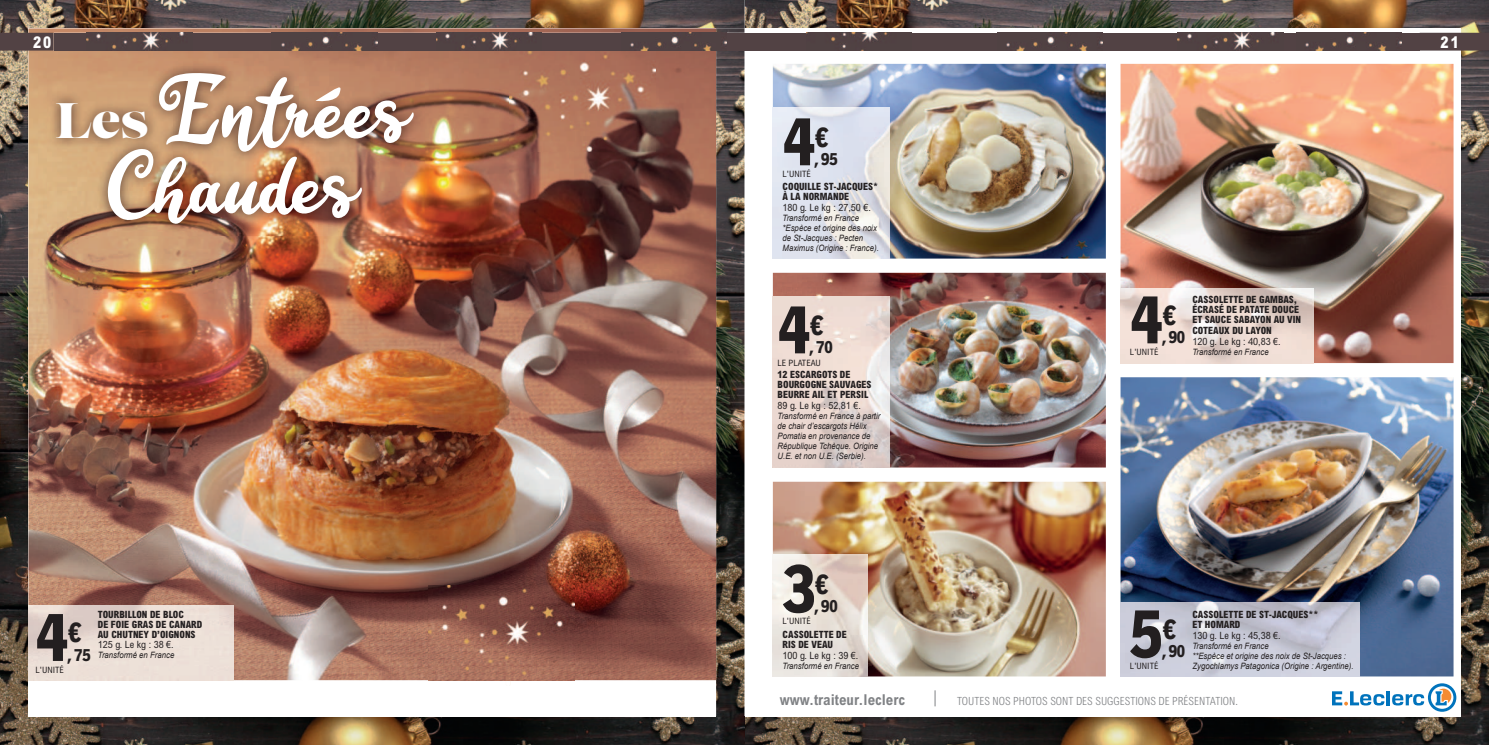
<style>
.page{position:relative;width:1489px;height:745px;background:#fff}
.page>*{position:absolute;margin:0;border:0;box-sizing:border-box;transform-origin:0 0}
.t1{font:90px/75px "Happy Sunday";color:#fff;text-align:center}
.t2{font:700 condensed 81.88px "Edouard";color:#231f20}
.t3{font:700 condensed 33.75px "Edouard";color:#231f20}
.t4{font:700 condensed 20.75px "Edouard";color:#231f20}
.t5{font:800 condensed 16.25px "Arial MT Pro";color:#fff}
.t6{font:700 condensed 15px "Arial MT Pro";color:#808285}
.t7{font:300 condensed 11.25px "Arial MT Pro";color:#808285}
.t8{font:800 condensed 10px/10px "Arial MT Pro";color:#231f20}
.t9{font:condensed 10px "Arial MT Pro";color:#231f20}
.t10{font:italic 8.75px/10px "Arial";color:#231f20;scale:.89 1}
.t11{font:condensed 8.75px "Arial MT Pro";color:#231f20}
.s1{font-family:"Lust";font-size:49.75px}
</style>
<div class="page">
<img style="left:0;top:0;width:1488px;height:33px">
<img style="left:1445px;top:51px;width:43px;height:693px">
<img style="left:44px;top:716px;width:1401px;height:28px">
<div style="left:744px;top:28px;width:716px;height:688px;background:#fff"></div>
<hr style="left:1386px;top:690px;width:3px;height:15px;background:#0073bc">
<svg style="left:1332px;top:691px;width:52px;height:14px"></svg>
<svg style="left:1392px;top:683px;width:64px;height:28px"></svg>
<svg style="left:934px;top:690px;width:1px;height:16px"></svg>
<div style="left:744px;top:33px;width:675px;height:18px;background:#524244"></div>
<div style="left:1419px;top:33px;width:69px;height:18px;background:#524244"></div>
<img style="left:1006px;top:33px;width:96px;height:18px">
<img style="left:1305px;top:33px;width:96px;height:18px">
<img style="left:1177px;top:33px;width:98px;height:17px">
<img style="left:806px;top:33px;width:82px;height:18px">
<img style="left:0;top:51px;width:44px;height:693px">
<img style="left:744px;top:0;width:1px;height:744px">
<img style="left:716px;top:28px;width:29px;height:688px">
<img style="left:73px;top:716px;width:627px;height:1px">
<svg style="left:744px;top:33px;width:1px;height:18px"></svg>
<div style="left:28px;top:28px;width:688px;height:688px;background:#fff"></div>
<img style="left:28px;top:28px;width:688px;height:651px">
<img style="left:28px;top:605px;width:206px;height:74px">
<img style="left:428px;top:584px;width:146px;height:97px">
<img style="left:510px;top:51px;width:145px;height:100px">
<img style="left:48px;top:61px;width:377px;height:174px">
<svg style="left:315px;top:83px;width:28px;height:20px"></svg>
<img style="left:772px;top:272px;width:333px;height:195px">
<img style="left:772px;top:481px;width:333px;height:195px">
<img style="left:1120px;top:377px;width:333px;height:299px">
<img style="left:1120px;top:64px;width:333px;height:299px">
<img style="left:772px;top:64px;width:333px;height:194px">
<svg style="left:1120px;top:676px;width:239px;height:1px"></svg>
<img style="left:1120px;top:602px;width:239px;height:74px">
<svg style="left:1120px;top:363px;width:193px;height:1px"></svg>
<img style="left:1120px;top:288px;width:193px;height:75px">
<svg style="left:772px;top:676px;width:95px;height:1px"></svg>
<img style="left:772px;top:554px;width:95px;height:122px">
<svg style="left:772px;top:258px;width:117px;height:1px"></svg>
<img style="left:772px;top:107px;width:117px;height:151px">
<svg style="left:772px;top:467px;width:117px;height:1px"></svg>
<img style="left:772px;top:296px;width:117px;height:171px">
<div style="left:0;top:33px;width:54px;height:18px;background:#524244"></div>
<div style="left:54px;top:33px;width:690px;height:18px;background:#524244"></div>
<img style="left:621px;top:51px;width:95px;height:1px">
<img style="left:630px;top:33px;width:96px;height:18px">
<img style="left:272px;top:33px;width:105px;height:19px">
<img style="left:436px;top:33px;width:105px;height:19px">
<img style="left:87px;top:33px;width:105px;height:19px">
<h3 class="t5" style="left:33px;top:33px;width:20px">20</h3>
<h1 class="t1" style="left:56px;top:79px;width:354px"><span class="s1">Les</span> Entrees<br>Chaudes</h1>
<p class="t8" style="left:98px;top:609px;width:106px">TOURBILLON DE BLOC<br>DE FOIE GRAS DE CANARD<br>AU CHUTNEY D’OIGNONS</p>
<p class="t9" style="left:98px;top:638px;width:77px">125 g. Le kg : 38 €.</p>
<p class="t10" style="left:98px;top:650px;width:87px">TransformÈ en France</p>
<h2 class="t2" style="left:35px;top:584px;width:34px">4</h2>
<h3 class="t3" style="left:68px;top:610px;width:15px">€</h3>
<h3 class="t4" style="left:66px;top:641px;width:26px">,75</h3>
<p class="t11" style="left:35px;top:664px;width:30px">L'UNITÉ</p>
<h2 class="t2" style="left:782px;top:89px;width:34px">4</h2>
<h3 class="t3" style="left:815px;top:115px;width:15px">€</h3>
<h3 class="t4" style="left:813px;top:146px;width:26px">,95</h3>
<p class="t11" style="left:782px;top:169px;width:30px">L'UNITÉ</p>
<p class="t8" style="left:782px;top:182px;width:97px">COQUILLE ST-JACQUES*<br>À LA NORMANDE</p>
<p class="t9" style="left:782px;top:202px;width:90px">180 g. Le kg : 27,50 €.</p>
<p class="t10" style="left:782px;top:214px;width:110px">TransformÈ en France *EspËce et origine des noix de St-Jacques : Pecten<br>Maximus (Origine : France).</p>
<h2 class="t2" style="left:777px;top:277px;width:34px">4</h2>
<h3 class="t3" style="left:810px;top:303px;width:15px">€</h3>
<h3 class="t4" style="left:808px;top:334px;width:26px">,70</h3>
<p class="t11" style="left:777px;top:358px;width:45px">LE PLATEAU</p>
<p class="t8" style="left:777px;top:369px;width:95px">12 ESCARGOTS DE<br>BOURGOGNE SAUVAGES<br>BEURRE AIL ET PERSIL</p>
<p class="t9" style="left:777px;top:400px;width:85px">89 g. Le kg : 52,81 €.</p>
<p class="t10" style="left:777px;top:411px;width:117px">TransformÈ en France ‡ partir de chair díescargots HÈlix<br>Pomatia en provenance de<br>RÈpublique TchËque. Origine<br>U.E. et non U.E. (Serbie).</p>
<h2 class="t2" style="left:782px;top:535px;width:34px">3</h2>
<h3 class="t3" style="left:815px;top:561px;width:15px">€</h3>
<h3 class="t4" style="left:813px;top:592px;width:26px">,90</h3>
<p class="t11" style="left:782px;top:615px;width:30px">L'UNITÉ</p>
<p class="t8" style="left:782px;top:629px;width:66px">CASSOLETTE DE<br>RIS DE VEAU</p>
<p class="t9" style="left:782px;top:649px;width:77px">100 g. Le kg : 39 €.</p>
<p class="t10" style="left:782px;top:661px;width:87px">TransformÈ en France</p>
<p class="t8" style="left:1192px;top:295px;width:110px">CASSOLETTE DE GAMBAS,<br>ÉCRASÉ DE PATATE DOUCE<br>ET SAUCE SABAYON AU VIN<br>COTEAUX DU LAYON</p>
<p class="t9" style="left:1192px;top:335px;width:90px">120 g. Le kg : 40,83 €.</p>
<p class="t10" style="left:1192px;top:347px;width:87px">TransformÈ en France</p>
<h2 class="t2" style="left:1129px;top:267px;width:34px">4</h2>
<h3 class="t3" style="left:1162px;top:293px;width:15px">€</h3>
<h3 class="t4" style="left:1160px;top:324px;width:26px">,90</h3>
<p class="t11" style="left:1129px;top:347px;width:30px">L'UNITÉ</p>
<h2 class="t2" style="left:1129px;top:580px;width:34px">5</h2>
<h3 class="t3" style="left:1162px;top:606px;width:15px">€</h3>
<p class="t8" style="left:1192px;top:609px;width:127px">CASSOLETTE DE ST-JACQUES**<br>ET HOMARD</p>
<p class="t9" style="left:1192px;top:629px;width:90px">130 g. Le kg : 45,38 €.</p>
<p class="t10" style="left:1192px;top:641px;width:183px">TransformÈ en France<br>**EspËce et origine des noix de St-Jacques :<br>Zygochlamys Patagonica (Origine : Argentine).</p>
<h3 class="t4" style="left:1160px;top:637px;width:26px">,90</h3>
<p class="t11" style="left:1129px;top:660px;width:30px">L'UNITÉ</p>
<h3 class="t6" style="left:780px;top:691px;width:126px">www.traiteur.leclerc</h3>
<p class="t7" style="left:957px;top:694px;width:282px">TOUTES NOS PHOTOS SONT DES SUGGESTIONS DE PRÉSENTATION.</p>
<h3 class="t5" style="left:1440px;top:33px;width:20px">21</h3>
</div>
